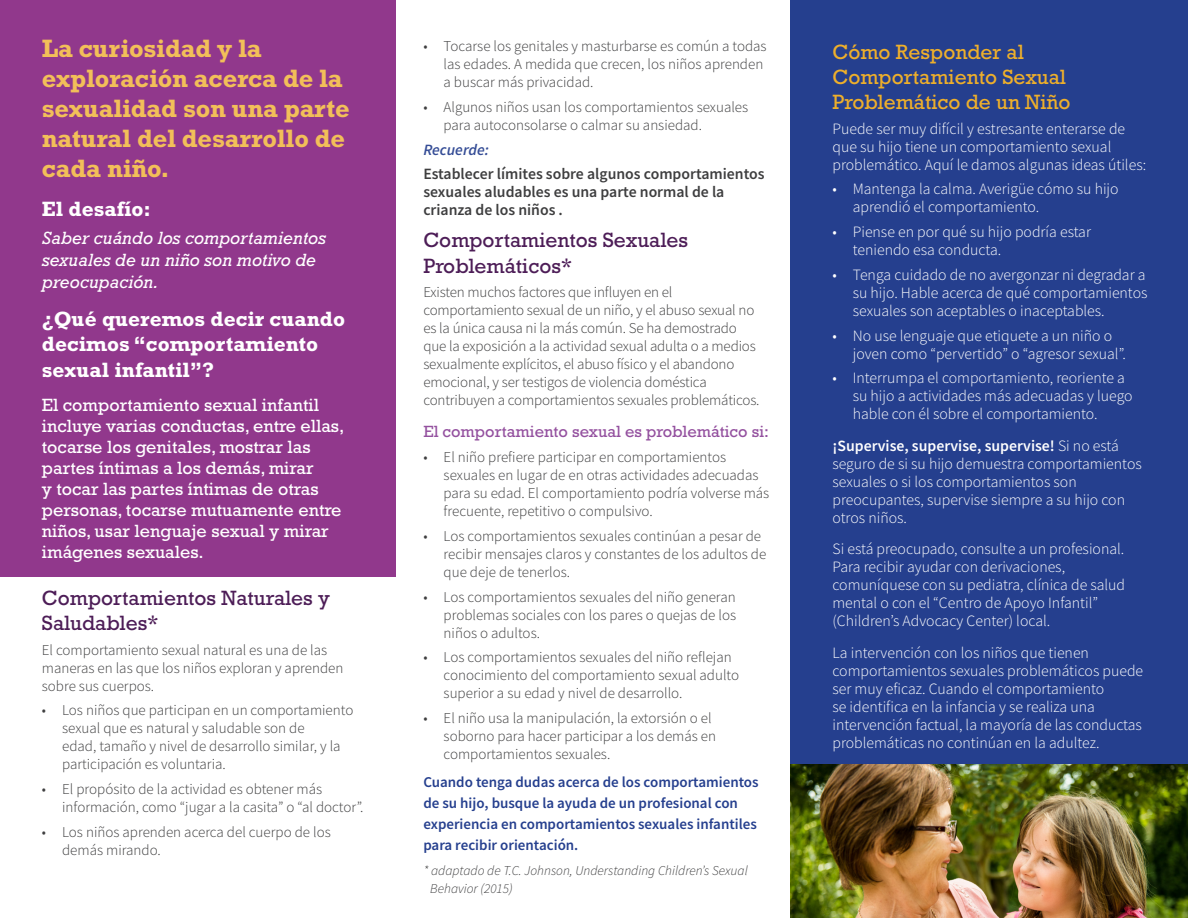
<style>
.page{position:relative;width:1188px;height:918px;background:#fff}
.page>*{position:absolute;margin:0;border:0;box-sizing:border-box;transform-origin:0 0}
.t1{font:700 25.5px/30px "Rockwell Std";letter-spacing:-.01em;color:#f2bf59}
.t2{font:21px/25.2px "Rockwell Std";color:#4d1d57}
.t3{font:700 21px/25.2px "Rockwell Std";color:#fff}
.t4{font:21px/25.2px "Rockwell Std";color:#eeaf2b}
.t5{font:18px/21px "Rockwell Std";color:#fff}
.t6{font:italic 18px/21.6px "Rockwell Std";color:#fff}
.t7{font:16.5px "Rockwell Std";color:#94519f}
.t8{font:300 15.75px/18px "Source Sans Pro";color:#fff}
.t9{font:600 15.75px/18px "Source Sans Pro";color:#3e3e3f}
.t10{font:italic 600 15.75px "Source Sans Pro";color:#354d96}
.t11{font:300 15px/18px "Source Sans Pro";color:#3e3e3f}
.t12{font:600 15px/21px "Source Sans Pro";color:#253f8e}
.t13{font:italic 300 13.5px/18px "Source Sans Pro";color:#3e3e3f}
.s1{font-weight:600}
</style>
<div class="page">
<div style="left:790px;top:0;width:398px;height:918px;background:#253f8e"></div>
<div style="left:0;top:0;width:396px;height:577px;background:#91388c"></div>
<img style="left:790px;top:765px;width:398px;height:153px">
<p class="t1" style="left:42px;top:33px;width:309px">La curiosidad y la exploración acerca de la sexualidad son una parte natural del desarrollo de cada niño.</p>
<p class="t3" style="left:42px;top:196px;width:111px">El desafío:</p>
<p class="t6" style="left:42px;top:227px;width:285px">Saber cuándo los comportamientos sexuales de un niño son motivo de preocupación.</p>
<p class="t3" style="left:42px;top:306px;width:305px">¿Qué queremos decir cuando decimos “comportamiento sexual infantil”?</p>
<p class="t5" style="left:42px;top:394px;width:304px">El comportamiento sexual infantil incluye varias conductas, entre ellas, tocarse los genitales, mostrar las partes íntimas a los demás, mirar<br>y tocar las partes íntimas de otras personas, tocarse mutuamente entre niños, usar lenguaje sexual y mirar imágenes sexuales.</p>
<p class="t2" style="left:42px;top:585px;width:290px">Comportamientos Naturales y<br>Saludables*</p>
<p class="t11" style="left:42px;top:641px;width:303px">El comportamiento sexual natural es una de las maneras en las que los niños exploran y aprenden sobre sus cuerpos.</p>
<p class="t11" style="left:62px;top:701px;width:293px;text-indent:-20px">• Los niños que participan en un comportamiento sexual que es natural y saludable son de<br>edad, tamaño y nivel de desarrollo similar, y la participación es voluntaria.</p>
<p class="t11" style="left:62px;top:780px;width:303px;text-indent:-20px">• El propósito de la actividad es obtener más información, como “jugar a la casita” o “al doctor”.</p>
<p class="t11" style="left:62px;top:823px;width:270px;text-indent:-20px">• Los niños aprenden acerca del cuerpo de los demás mirando.</p>
<p class="t11" style="left:444px;top:37px;width:325px;text-indent:-20px">• Tocarse los genitales y masturbarse es común a todas las edades. A medida que crecen, los niños aprenden a buscar más privacidad.</p>
<p class="t11" style="left:444px;top:98px;width:306px;text-indent:-20px">• Algunos niños usan los comportamientos sexuales para autoconsolarse o calmar su ansiedad.</p>
<p class="t10" style="left:423px;top:139px;width:67px">Recuerde:</p>
<p class="t9" style="left:423px;top:165px;width:343px">Establecer límites sobre algunos comportamientos sexuales aludables es una parte normal de la crianza de los niños .</p>
<p class="t2" style="left:423px;top:228px;width:266px">Comportamientos Sexuales<br>Problemáticos*</p>
<p class="t11" style="left:423px;top:283px;width:338px">Existen muchos factores que influyen en el comportamiento sexual de un niño, y el abuso sexual no es la única causa ni la más común. Se ha demostrado que la exposición a la actividad sexual adulta o a medios sexualmente explícitos, el abuso físico y el abandono emocional, y ser testigos de violencia doméstica contribuyen a comportamientos sexuales problemáticos.</p>
<p class="t7" style="left:423px;top:422px;width:347px">El comportamiento sexual es problemático si:</p>
<p class="t11" style="left:444px;top:448px;width:327px;text-indent:-20px">• El niño prefiere participar en comportamientos sexuales en lugar de en otras actividades adecuadas para su edad. El comportamiento podría volverse más frecuente, repetitivo o compulsivo.</p>
<p class="t11" style="left:444px;top:527px;width:324px;text-indent:-20px">• Los comportamientos sexuales continúan a pesar de recibir mensajes claros y constantes de los adultos de que deje de tenerlos.</p>
<p class="t11" style="left:444px;top:588px;width:294px;text-align:justify;text-indent:-20px">• Los comportamientos sexuales del niño generan problemas sociales con los pares o quejas de los niños o adultos.</p>
<p class="t11" style="left:444px;top:648px;width:297px;text-indent:-20px">• Los comportamientos sexuales del niño reflejan conocimiento del comportamiento sexual adulto superior a su edad y nivel de desarrollo.</p>
<p class="t11" style="left:444px;top:709px;width:274px;text-indent:-20px">• El niño usa la manipulación, la extorsión o el soborno para hacer participar a los demás en comportamientos sexuales.</p>
<p class="t12" style="left:423px;top:771px;width:337px">Cuando tenga dudas acerca de los comportamientos de su hijo, busque la ayuda de un profesional con experiencia en comportamientos sexuales infantiles para recibir orientación.</p>
<p class="t13" style="left:430px;top:861px;width:319px;text-indent:-7px">* adaptado de T.C. Johnson, Understanding Children’s Sexual<br>Behavior (2015)</p>
<p class="t4" style="left:832px;top:39px;width:240px">Cómo Responder al<br>Comportamiento Sexual<br>Problemático de un Niño</p>
<p class="t8" style="left:832px;top:119px;width:315px">Puede ser muy difícil y estresante enterarse de que su hijo tiene un comportamiento sexual problemático. Aquí le damos algunas ideas útiles:</p>
<p class="t8" style="left:853px;top:180px;width:267px;text-indent:-20px">• Mantenga la calma. Averigüe cómo su hijo aprendió el comportamiento.</p>
<p class="t8" style="left:853px;top:223px;width:240px;text-indent:-20px">• Piense en por qué su hijo podría estar teniendo esa conducta.</p>
<p class="t8" style="left:853px;top:266px;width:296px;text-indent:-20px">• Tenga cuidado de no avergonzar ni degradar a su hijo. Hable acerca de qué comportamientos sexuales son aceptables o inaceptables.</p>
<p class="t8" style="left:853px;top:326px;width:275px;text-indent:-20px">• No use lenguaje que etiquete a un niño o joven como “pervertido” o “agresor sexual”.</p>
<p class="t8" style="left:853px;top:369px;width:281px;text-indent:-20px">• Interrumpa el comportamiento, reoriente a su hijo a actividades más adecuadas y luego hable con él sobre el comportamiento.</p>
<p class="t8" style="left:832px;top:437px;width:311px"><span class="s1">¡Supervise, supervise, supervise!</span> Si no está seguro de si su hijo demuestra comportamientos sexuales o si los comportamientos son preocupantes, supervise siempre a su hijo con otros niños.</p>
<p class="t8" style="left:832px;top:540px;width:294px">Si está preocupado, consulte a un profesional.<br>Para recibir ayudar con derivaciones, comuníquese con su pediatra, clínica de salud mental o con el “Centro de Apoyo Infantil” (Children’s Advocacy Center) local.</p>
<p class="t8" style="left:832px;top:644px;width:312px">La intervención con los niños que tienen comportamientos sexuales problemáticos puede ser muy eficaz. Cuando el comportamiento<br>se identifica en la infancia y se realiza una intervención factual, la mayoría de las conductas problemáticas no continúan en la adultez.</p>
</div>
